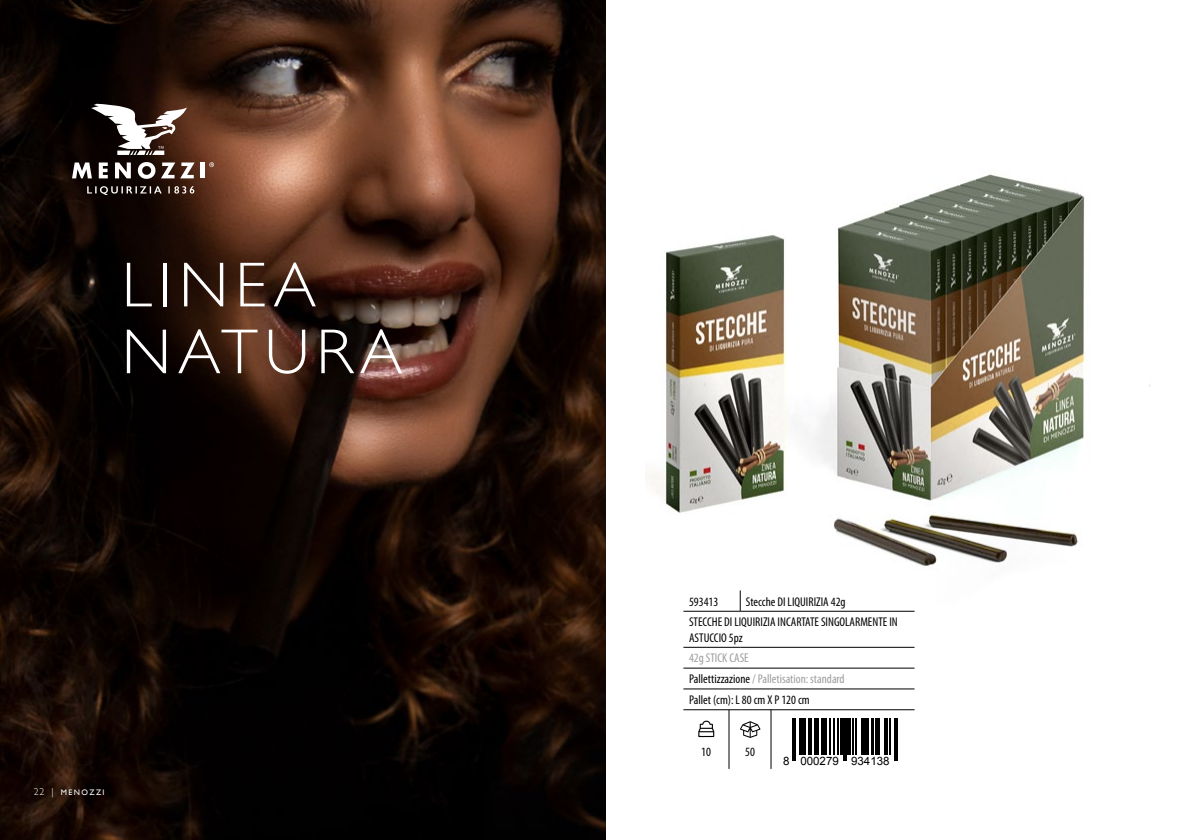
<style>
.page{position:relative;width:1191px;height:840px;background:#fff}
.page>*{position:absolute;margin:0;border:0;box-sizing:border-box;transform-origin:0 0}
.t1{font:300 63.8px/66.8px "Gill Sans";letter-spacing:.11em;color:#fff}
.t2{font:condensed 12.6px/20.8px "Myriad Pro";color:#000;text-align:center}
.t3{font:11.6px "Arial";color:#000}
.t4{font:8px "Gill Sans";letter-spacing:.175em;color:#fff}
.s1{font-weight:300;font-size:10px}
.s2{color:#9d9d9c}
</style>
<div class="page">
<img style="left:0;top:0;width:605px;height:839px">
<img style="left:646px;top:174px;width:504px;height:474px">
<svg style="left:72px;top:162px;width:20px;height:16px"></svg>
<svg style="left:99px;top:162px;width:9px;height:16px"></svg>
<svg style="left:115px;top:162px;width:16px;height:16px"></svg>
<svg style="left:138px;top:162px;width:17px;height:17px"></svg>
<svg style="left:161px;top:162px;width:34px;height:16px"></svg>
<hr style="left:201px;top:162px;width:4px;height:16px;background:#fff">
<svg style="left:209px;top:162px;width:5px;height:5px"></svg>
<svg style="left:91px;top:104px;width:96px;height:51px"></svg>
<svg style="left:87px;top:186px;width:107px;height:9px"></svg>
<hr style="left:683px;top:610px;width:46px;height:1px;background:#000">
<svg style="left:729px;top:590px;width:12px;height:21px"></svg>
<hr style="left:740px;top:610px;width:31px;height:1px;background:#000">
<hr style="left:771px;top:610px;width:143px;height:1px;background:#000">
<hr style="left:683px;top:646px;width:46px;height:1px;background:#000">
<hr style="left:740px;top:646px;width:31px;height:1px;background:#000">
<hr style="left:771px;top:646px;width:143px;height:1px;background:#000">
<hr style="left:683px;top:667px;width:46px;height:1px;background:#000">
<hr style="left:740px;top:667px;width:31px;height:1px;background:#000">
<hr style="left:771px;top:667px;width:143px;height:1px;background:#000">
<hr style="left:683px;top:688px;width:46px;height:1px;background:#000">
<hr style="left:740px;top:688px;width:31px;height:1px;background:#000">
<hr style="left:771px;top:688px;width:143px;height:1px;background:#000">
<hr style="left:683px;top:709px;width:46px;height:1px;background:#000">
<hr style="left:728px;top:709px;width:1px;height:59px;background:#000">
<hr style="left:740px;top:709px;width:31px;height:1px;background:#000">
<hr style="left:771px;top:709px;width:143px;height:1px;background:#000">
<hr style="left:770px;top:709px;width:1px;height:59px;background:#000">
<svg style="left:698px;top:720px;width:16px;height:16px"></svg>
<svg style="left:740px;top:721px;width:20px;height:16px"></svg>
<svg style="left:792px;top:718px;width:106px;height:43px"></svg>
<hr style="left:792px;top:717px;width:1px;height:42px;background:#000">
<hr style="left:794px;top:717px;width:2px;height:42px;background:#000">
<hr style="left:799px;top:717px;width:2px;height:37px;background:#000">
<hr style="left:802px;top:717px;width:1px;height:37px;background:#000">
<hr style="left:804px;top:717px;width:1px;height:37px;background:#000">
<hr style="left:808px;top:717px;width:3px;height:37px;background:#000">
<hr style="left:814px;top:717px;width:3px;height:37px;background:#000">
<hr style="left:818px;top:717px;width:1px;height:37px;background:#000">
<hr style="left:821px;top:717px;width:2px;height:37px;background:#000">
<hr style="left:824px;top:717px;width:2px;height:37px;background:#000">
<hr style="left:829px;top:717px;width:1px;height:37px;background:#000">
<hr style="left:833px;top:717px;width:1px;height:37px;background:#000">
<hr style="left:837px;top:717px;width:2px;height:37px;background:#000">
<hr style="left:840px;top:717px;width:2px;height:37px;background:#000">
<hr style="left:843px;top:717px;width:1px;height:42px;background:#000">
<hr style="left:845px;top:717px;width:1px;height:42px;background:#000">
<hr style="left:847px;top:717px;width:4px;height:37px;background:#000">
<hr style="left:852px;top:717px;width:1px;height:37px;background:#000">
<hr style="left:855px;top:717px;width:1px;height:37px;background:#000">
<hr style="left:861px;top:717px;width:1px;height:37px;background:#000">
<hr style="left:863px;top:717px;width:1px;height:37px;background:#000">
<hr style="left:865px;top:717px;width:3px;height:37px;background:#000">
<hr style="left:871px;top:717px;width:2px;height:37px;background:#000">
<hr style="left:875px;top:717px;width:2px;height:37px;background:#000">
<hr style="left:878px;top:717px;width:1px;height:37px;background:#000">
<hr style="left:884px;top:717px;width:1px;height:37px;background:#000">
<hr style="left:886px;top:717px;width:1px;height:37px;background:#000">
<hr style="left:889px;top:717px;width:1px;height:37px;background:#000">
<hr style="left:894px;top:717px;width:1px;height:42px;background:#000">
<hr style="left:896px;top:717px;width:1px;height:42px;background:#000">
<h1 class="t1" style="left:122px;top:249px;width:282px">LINEA<br>NATURA</h1>
<p class="t4" style="left:34px;top:786px;width:72px"><span class="s1">22 |</span> MENOZZI</p>
<p class="t2" style="left:689px;top:590px;width:210px">Stecche DI LIQUIRIZIA 42g<br>STECCHE DI LIQUIRIZIA INCARTATE SINGOLARMENTE IN</p>
<p class="t2" style="left:689px;top:626px;width:55px">ASTUCCIO 5pz</p>
<p class="t2" style="left:689px;top:647px;width:157px;text-align:left"><span class="s2">42g STICK CASE<br></span>Pallettizzazione <span class="s2">/ Palletisation: standard<br></span>Pallet (cm): L 80 cm X P 120 cm</p>
<p class="t2" style="left:689px;top:590px;width:31px">593413</p>
<p class="t2" style="left:701px;top:740px;width:11px">10</p>
<p class="t2" style="left:745px;top:740px;width:11px">50</p>
<p class="t3" style="left:783px;top:752px;width:108px">8 000279 934138</p>
</div>
